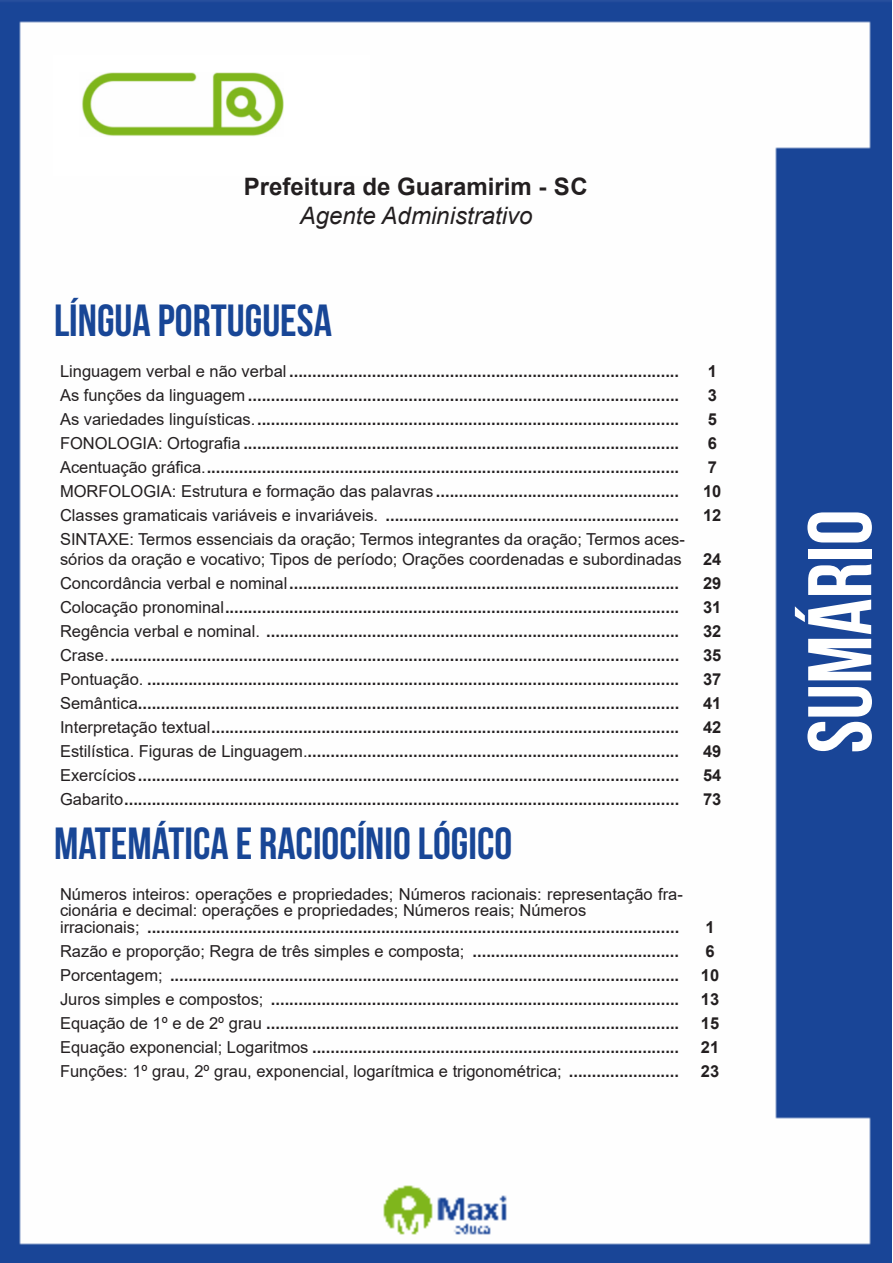
<style>
.page{position:relative;width:893px;height:1263px;background:#fff}
.page>*{position:absolute;margin:0;border:0;box-sizing:border-box;transform-origin:0 0}
.t1{font:700 90px "Bebas Neue";color:#fff}
.t2{font:700 45px "Bebas Neue";color:#184696}
.t3{font:700 24px "Arial";color:#231f20}
.t4{font:italic 24px "Arial";color:#231f20}
.ALTERNATIVAS{font:700 16.5px "Arial";color:#231f20}
.ALTERNATIVAS-2{font:16.5px/19.8px "Arial";color:#231f20}
.INDICE{font:700 16.5px "Arial";color:#231f20}
.s1{font-weight:400}
.s2{font-weight:700}
</style>
<div class="page">
<img style="left:0;top:0;width:892px;height:1263px">
<div style="left:53px;top:55px;width:317px;height:121px;background:#fff"></div>
<img style="left:82px;top:72px;width:201px;height:64px">
<p class="t3" style="left:244px;top:170px;width:346px">Prefeitura de Guaramirim - SC</p>
<p class="t4" style="left:300px;top:200px;width:234px">Agente Administrativo</p>
<p class="t2" style="left:54px;top:295px;width:279px">LÍNGUA PORTUGUESA</p>
<p class="ALTERNATIVAS" style="left:60px;top:359px;width:621px"><span class="s1">Linguagem verbal e não verbal</span> .....................................................................................</p>
<p class="INDICE" style="left:708px;top:359px;width:11px">1</p>
<p class="ALTERNATIVAS" style="left:60px;top:383px;width:621px"><span class="s1">As funções da linguagem</span> ..............................................................................................</p>
<p class="INDICE" style="left:708px;top:383px;width:11px">3</p>
<p class="ALTERNATIVAS" style="left:60px;top:407px;width:621px"><span class="s1">As variedades linguísticas.</span>............................................................................................</p>
<p class="INDICE" style="left:708px;top:407px;width:11px">5</p>
<p class="ALTERNATIVAS" style="left:60px;top:431px;width:621px"><span class="s1">FONOLOGIA: Ortografia</span> ...............................................................................................</p>
<p class="INDICE" style="left:708px;top:431px;width:11px">6</p>
<p class="ALTERNATIVAS" style="left:60px;top:455px;width:621px"><span class="s1">Acentuação gráfica.</span>.......................................................................................................</p>
<p class="INDICE" style="left:708px;top:455px;width:11px">7</p>
<p class="ALTERNATIVAS" style="left:60px;top:479px;width:621px"><span class="s1">MORFOLOGIA: Estrutura e formação das palavras</span> .....................................................</p>
<p class="INDICE" style="left:703px;top:479px;width:20px">10</p>
<p class="ALTERNATIVAS" style="left:60px;top:503px;width:621px"><span class="s1">Classes gramaticais variáveis e invariáveis.</span> ................................................................</p>
<p class="INDICE" style="left:703px;top:503px;width:20px">12</p>
<p class="ALTERNATIVAS-2" style="left:60px;top:529px;width:626px">SINTAXE: Termos essenciais da oração; Termos integrantes da oração; Termos aces&shy;sórios da oração e vocativo; Tipos de período; Orações coordenadas e subordinadas</p>
<p class="INDICE" style="left:703px;top:547px;width:20px">24</p>
<p class="ALTERNATIVAS" style="left:60px;top:571px;width:621px"><span class="s1">Concordância verbal e nominal</span>.....................................................................................</p>
<p class="INDICE" style="left:703px;top:571px;width:20px">29</p>
<p class="ALTERNATIVAS" style="left:60px;top:595px;width:621px"><span class="s1">Colocação pronominal</span>...................................................................................................</p>
<p class="INDICE" style="left:703px;top:595px;width:20px">31</p>
<p class="ALTERNATIVAS" style="left:60px;top:619px;width:621px"><span class="s1">Regência verbal e nominal.</span> ..........................................................................................</p>
<p class="INDICE" style="left:703px;top:619px;width:20px">32</p>
<p class="ALTERNATIVAS" style="left:60px;top:643px;width:621px"><span class="s1">Crase.</span>............................................................................................................................</p>
<p class="INDICE" style="left:703px;top:643px;width:20px">35</p>
<p class="ALTERNATIVAS" style="left:60px;top:667px;width:621px"><span class="s1">Pontuação.</span> ....................................................................................................................</p>
<p class="INDICE" style="left:703px;top:667px;width:20px">37</p>
<p class="ALTERNATIVAS" style="left:60px;top:691px;width:621px"><span class="s1">Semântica</span>......................................................................................................................</p>
<p class="INDICE" style="left:703px;top:691px;width:20px">41</p>
<p class="ALTERNATIVAS" style="left:60px;top:715px;width:621px"><span class="s1">Interpretação textual</span>......................................................................................................</p>
<p class="INDICE" style="left:703px;top:715px;width:20px">42</p>
<p class="ALTERNATIVAS" style="left:60px;top:739px;width:621px"><span class="s1">Estilística. Figuras de Linguagem.</span>.................................................................................</p>
<p class="INDICE" style="left:703px;top:739px;width:20px">49</p>
<p class="ALTERNATIVAS" style="left:60px;top:763px;width:621px"><span class="s1">Exercícios</span>......................................................................................................................</p>
<p class="INDICE" style="left:703px;top:763px;width:20px">54</p>
<p class="ALTERNATIVAS" style="left:60px;top:787px;width:621px"><span class="s1">Gabarito</span>.........................................................................................................................</p>
<p class="INDICE" style="left:703px;top:787px;width:20px">73</p>
<p class="t2" style="left:54px;top:818px;width:460px">MATEMÁTICA E RACIOCÍNIO LÓGICO</p>
<p class="ALTERNATIVAS-2" style="left:60px;top:886px;width:624px;line-height:16.5px">Números inteiros: operações e propriedades; Números racionais: representação fra&shy;cionária e decimal: operações e propriedades; Números reais; Números</p>
<p class="ALTERNATIVAS" style="left:60px;top:915px;width:621px"><span class="s1">irracionais;</span> ....................................................................................................................</p>
<p class="INDICE" style="left:705px;top:915px;width:11px">1</p>
<p class="ALTERNATIVAS" style="left:60px;top:939px;width:620px"><span class="s1">Razão e proporção; Regra de três simples e composta;</span> .............................................</p>
<p class="INDICE" style="left:705px;top:939px;width:11px">6</p>
<p class="ALTERNATIVAS" style="left:60px;top:963px;width:621px"><span class="s1">Porcentagem;</span> ...............................................................................................................</p>
<p class="INDICE" style="left:701px;top:963px;width:20px">10</p>
<p class="ALTERNATIVAS" style="left:60px;top:987px;width:621px"><span class="s1">Juros simples e compostos;</span> .........................................................................................</p>
<p class="INDICE" style="left:701px;top:987px;width:20px">13</p>
<p class="ALTERNATIVAS" style="left:60px;top:1011px;width:621px"><span class="s1">Equação de 1º e de 2º grau</span> ..........................................................................................</p>
<p class="INDICE" style="left:701px;top:1011px;width:20px">15</p>
<p class="ALTERNATIVAS" style="left:60px;top:1035px;width:621px"><span class="s1">Equação exponencial; Logaritmos</span> ................................................................................</p>
<p class="INDICE" style="left:701px;top:1035px;width:20px">21</p>
<p class="ALTERNATIVAS-2" style="left:60px;top:1061px;width:620px">Funções: 1º grau, 2º grau, exponencial, logarítmica e trigonométrica; <span class="s2">........................</span></p>
<p class="INDICE" style="left:701px;top:1059px;width:20px">23</p>
<h1 class="t1" style="left:791px;top:753px;width:245px;rotate:-90deg">SUMÁRIO</h1>
</div>
